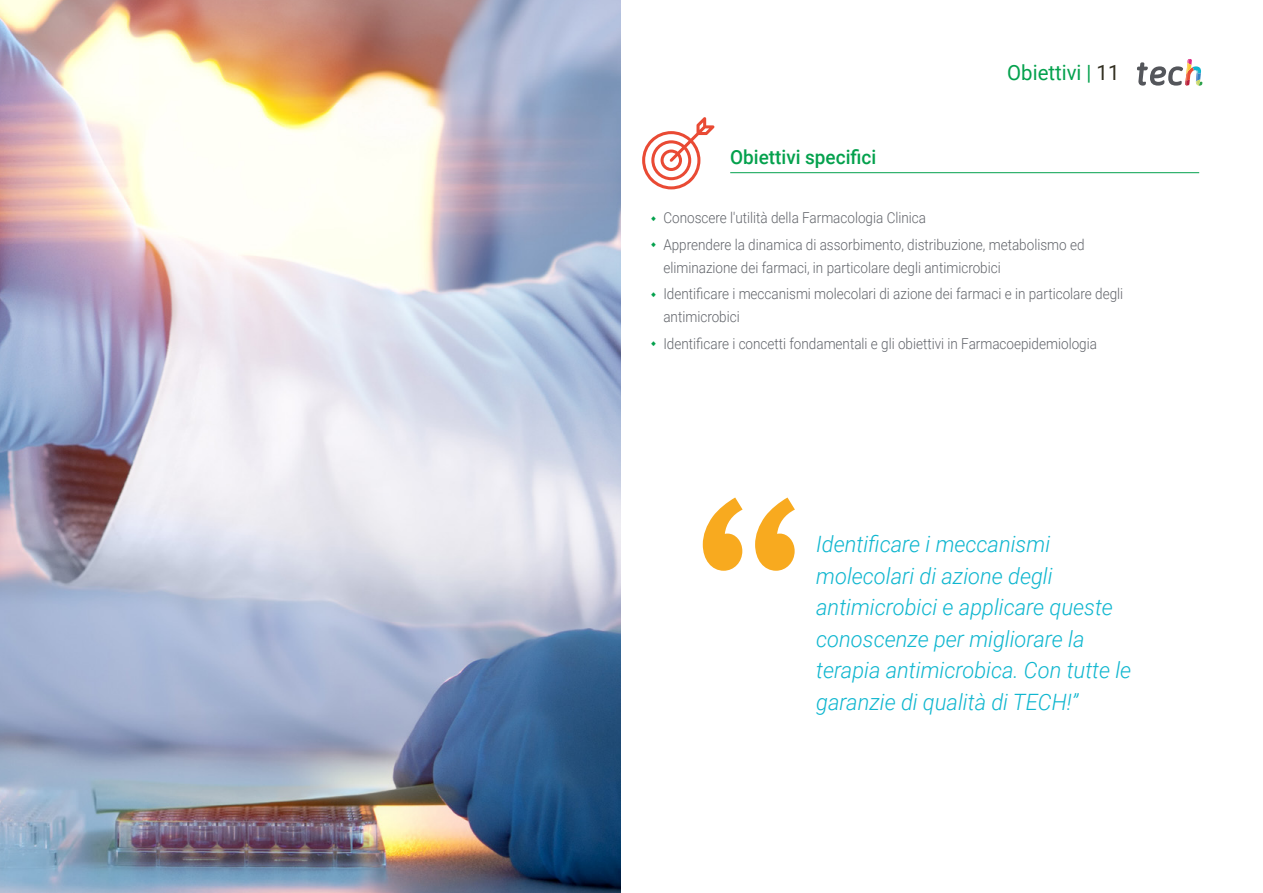
<style>
.page{position:relative;width:1263px;height:893px;background:#fff}
.page>*{position:absolute;margin:0;border:0;box-sizing:border-box;transform-origin:0 0}
.t1{font:italic 300 22.5px/31.5px "Roboto";color:#0fb6cf}
.t2{font:21px "Roboto";color:#04a14d}
.t3{font:500 19.5px "Roboto";color:#04a14d}
.t4{font:300 15px/26.7px "Roboto";color:#61646a;scale:.9 1}
.s1{color:#312e20}
</style>
<div class="page">
<hr style="left:730px;top:172px;width:469px;height:1px;background:#04a14d">
<svg style="left:642px;top:117px;width:72px;height:72px"></svg>
<img style="left:0;top:0;width:621px;height:893px">
<svg style="left:703px;top:497px;width:92px;height:74px"></svg>
<svg style="left:1137px;top:59px;width:65px;height:27px"></svg>
<h3 class="t3" style="left:730px;top:144px;width:147px">Obiettivi specifici</h3>
<h2 class="t2" style="left:1007px;top:57px;width:114px">Obiettivi | <span class="s1">11</span></h2>
<p class="t4" style="left:663px;top:204px;width:469px">Conoscere l'utilità della Farmacologia Clinica<br>Apprendere la dinamica di assorbimento, distribuzione, metabolismo ed</p>
<p class="t4" style="left:663px;top:253px;width:512px">eliminazione dei farmaci, in particolare degli antimicrobici<br>Identificare i meccanismi molecolari di azione dei farmaci e in particolare degli</p>
<p class="t4" style="left:663px;top:303px;width:483px">antimicrobici<br>Identificare i concetti fondamentali e gli obiettivi in Farmacoepidemiologia</p>
<h1 class="t1" style="left:816px;top:527px;width:317px">Identificare i meccanismi molecolari di azione degli antimicrobici e applicare queste conoscenze per migliorare la terapia antimicrobica. Con tutte le garanzie di qualità di TECH!”</h1>
</div>
